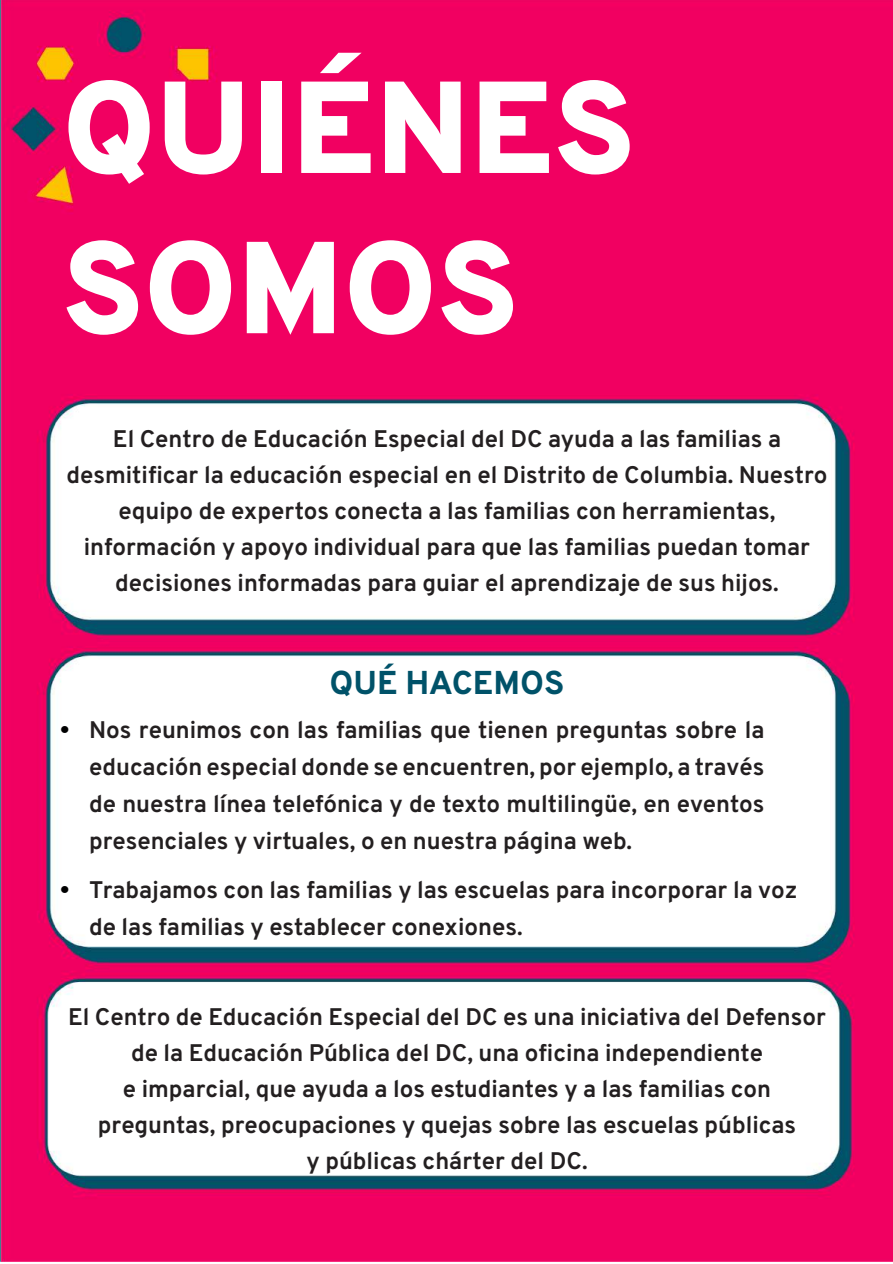
<style>
.page{position:relative;width:893px;height:1264px;background:#fff}
.page>*{position:absolute;margin:0;border:0;box-sizing:border-box;transform-origin:0 0}
.t1{font:800 130.5px/160.2px "Overpass";color:#fff}
.t2{font:800 33px "Overpass";color:#005269}
.t3{font:700 24px/36px "Overpass";color:#231f20;text-align:center}
.s1{font-family:"Arial";font-size:24.75px;color:#000}
</style>
<div class="page">
<img style="left:0;top:0;width:892px;height:1261px">
<h1 class="t1" style="left:62px;top:50px;width:574px">QUIÉNES<br>SOMOS</h1>
<p class="t3" style="left:67px;top:421px;width:762px">El Centro de Educación Especial del DC ayuda a las familias a desmitificar la educación especial en el Distrito de Columbia. Nuestro equipo de expertos conecta a las familias con herramientas, información y apoyo individual para que las familias puedan tomar decisiones informadas para guiar el aprendizaje de sus hijos.</p>
<h2 class="t2" style="left:329px;top:662px;width:236px">QUÉ HACEMOS</h2>
<p class="t3" style="left:89px;top:711px;width:676px;line-height:37px;text-align:justify;text-indent:-28px"><span class="s1">•</span> Nos reunimos con las familias que tienen preguntas sobre la educación especial donde se encuentren, por ejemplo, a través de nuestra línea telefónica y de texto multilingüe, en eventos presenciales y virtuales, o en nuestra página web.</p>
<p class="t3" style="left:89px;top:871px;width:709px;line-height:37px;text-align:left;text-indent:-28px"><span class="s1">•</span> Trabajamos con las familias y las escuelas para incorporar la voz de las familias y establecer conexiones.</p>
<p class="t3" style="left:68px;top:999px;width:759px">El Centro de Educación Especial del DC es una iniciativa del Defensor de la Educación Pública del DC, una oficina independiente<br>e imparcial, que ayuda a los estudiantes y a las familias con preguntas, preocupaciones y quejas sobre las escuelas públicas<br>y públicas chárter del DC.</p>
</div>
